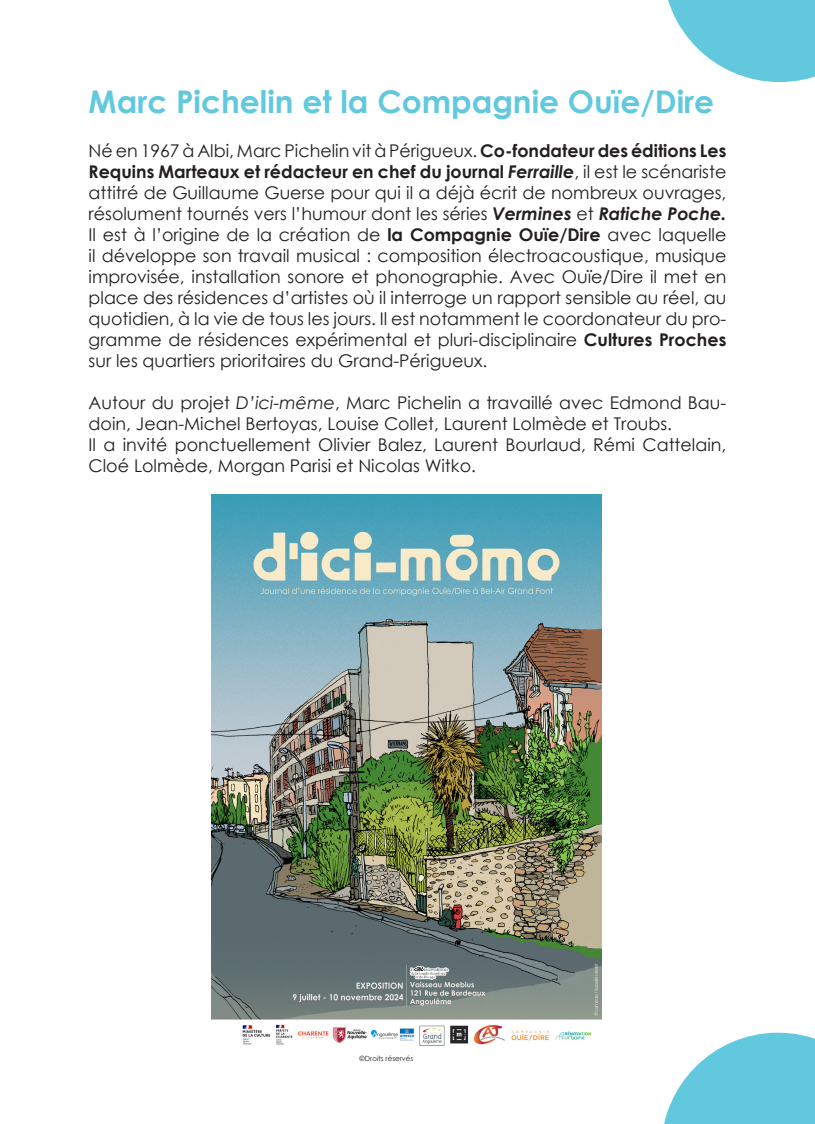
<style>
.page{position:relative;width:815px;height:1124px;background:#fff}
.page>*{position:absolute;margin:0;border:0;box-sizing:border-box;transform-origin:0 0}
.t1{font:700 31.25px "Century Gothic";color:#62c8de}
.t2{font:17.5px/21px "Century Gothic";color:#231f20}
.t3{font:7.12px "Century Gothic";color:#231f20}
.s1{font-weight:700}
.s2{font-weight:700;font-style:italic}
.s3{font-style:italic}
</style>
<div class="page">
<svg style="left:668px;top:0;width:147px;height:82px"></svg>
<svg style="left:664px;top:1032px;width:151px;height:91px"></svg>
<img style="left:212px;top:494px;width:389px;height:552px">
<p class="t1" style="left:89px;top:78px;width:627px">Marc Pichelin et la Compagnie Ouïe/Dire</p>
<p class="t2" style="left:89px;top:140px;width:639px;text-align:justify">Né en 1967 à Albi, Marc Pichelin vit à Périgueux. <span class="s1">Co-fondateur des éditions Les Requins Marteaux et rédacteur en chef du journal</span> <span class="s2">Ferraille</span>, il est le scé nariste attitré de Guillaume Guerse pour qui il a déjà écrit de nombreux ouvrages, résolument tournés vers l’humour dont les séries <span class="s2">Vermines</span> et <span class="s2">Ratiche Poche.<br></span>Il est à l’origine de la création de <span class="s1">la Compagnie Ouïe/Dire</span> avec laquelle il développe son travail musical : composition électroacoustique, musique improvisée, installation sonore et phonographie. Avec Ouïe/Dire il met en place des résidences d’artistes où il interroge un rapport sensible au réel, au quotidien, à la vie de tous les jours. Il est notamment le coordonateur du pro&shy;gramme de résidences expérimental et pluri-disciplinaire <span class="s1">Cultures Proches </span>sur les quartiers prioritaires du Grand-Périgueux.</p>
<p class="t2" style="left:89px;top:392px;width:639px">Autour du projet <span class="s3">D’ici-même</span>, Marc Pichelin a travaillé avec Edmond Bau&shy;doin, Jean-Michel Bertoyas, Louise Collet, Laurent Lolmède et Troubs.</p>
<p class="t2" style="left:89px;top:434px;width:639px">Il a invité ponctuellement Olivier Balez, Laurent Bourlaud, Rémi Cattelain,<br>Cloé Lolmède, Morgan Parisi et Nicolas Witko.</p>
<p class="t3" style="left:360px;top:1053px;width:55px">©Droits réservés</p>
</div>
